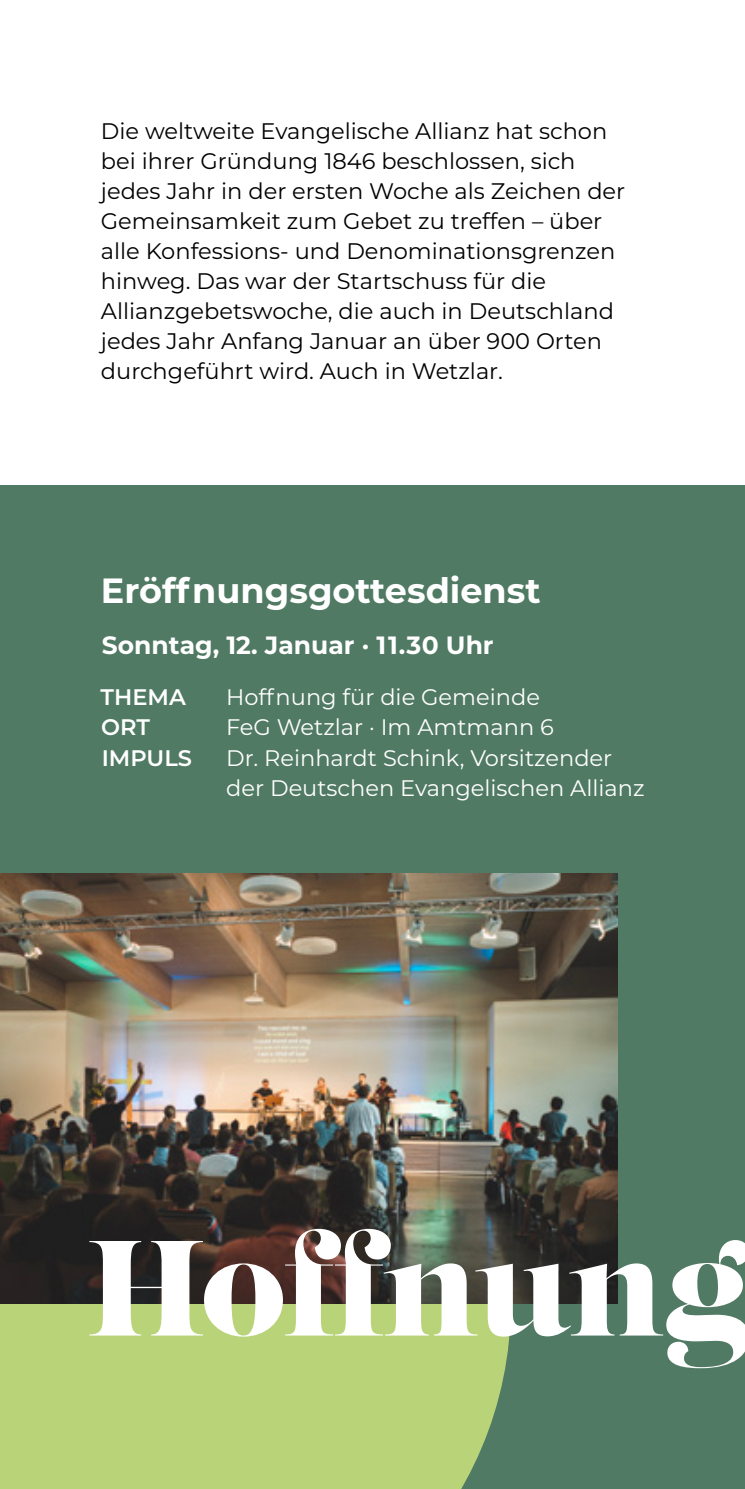
<style>
.page{position:relative;width:745px;height:1489px;background:#fff}
.page>*{position:absolute;margin:0;border:0;box-sizing:border-box;transform-origin:0 0}
.t1{font:135px "Lust";color:#fff}
.t2{font:700 35px "Montserrat";color:#fff}
.t3{font:700 25px "Montserrat";color:#fff}
.t4{font:22.5px/30px "Montserrat";color:#000}
.t5{font:22.5px/30px "Montserrat";color:#fff}
.t6{font:600 22.5px "Montserrat";color:#fff}
</style>
<div class="page">
<div style="left:0;top:485px;width:744px;height:1003px;background:#507a63"></div>
<div style="left:0;top:1302px;width:510px;height:186px;background:#b9d478"></div>
<img style="left:0;top:873px;width:617px;height:429px">
<p class="t4" style="left:101px;top:115px;width:525px">Die weltweite Evangelische Allianz hat schon bei ihrer Gründung 1846 beschlossen, sich jedes Jahr in der ersten Woche als Zeichen der Gemeinsamkeit zum Gebet zu treffen – über alle Konfessions- und Denominationsgrenzen hinweg. Das war der Startschuss für die Allianzgebetswoche, die auch in Deutschland jedes Jahr Anfang Januar an über 900 Orten durchgeführt wird. Auch in Wetzlar.</p>
<h2 class="t2" style="left:101px;top:565px;width:441px">Eröffnungsgottesdienst</h2>
<p class="t3" style="left:102px;top:627px;width:393px">Sonntag, 12. Januar · 11.30 Uhr</p>
<p class="t6" style="left:100px;top:681px;width:87px">THEMA</p>
<p class="t5" style="left:226px;top:681px;width:315px">Hoffnung für die Gemeinde</p>
<p class="t6" style="left:101px;top:711px;width:50px">ORT</p>
<p class="t5" style="left:226px;top:711px;width:329px">FeG Wetzlar · Im Amtmann 6</p>
<p class="t6" style="left:102px;top:741px;width:92px">IMPULS</p>
<p class="t5" style="left:226px;top:741px;width:420px">Dr. Reinhardt Schink, Vorsitzender der Deutschen Evangelischen Allianz</p>
<h1 class="t1" style="left:88px;top:1202px;width:664px">Hoffnung</h1>
</div>
